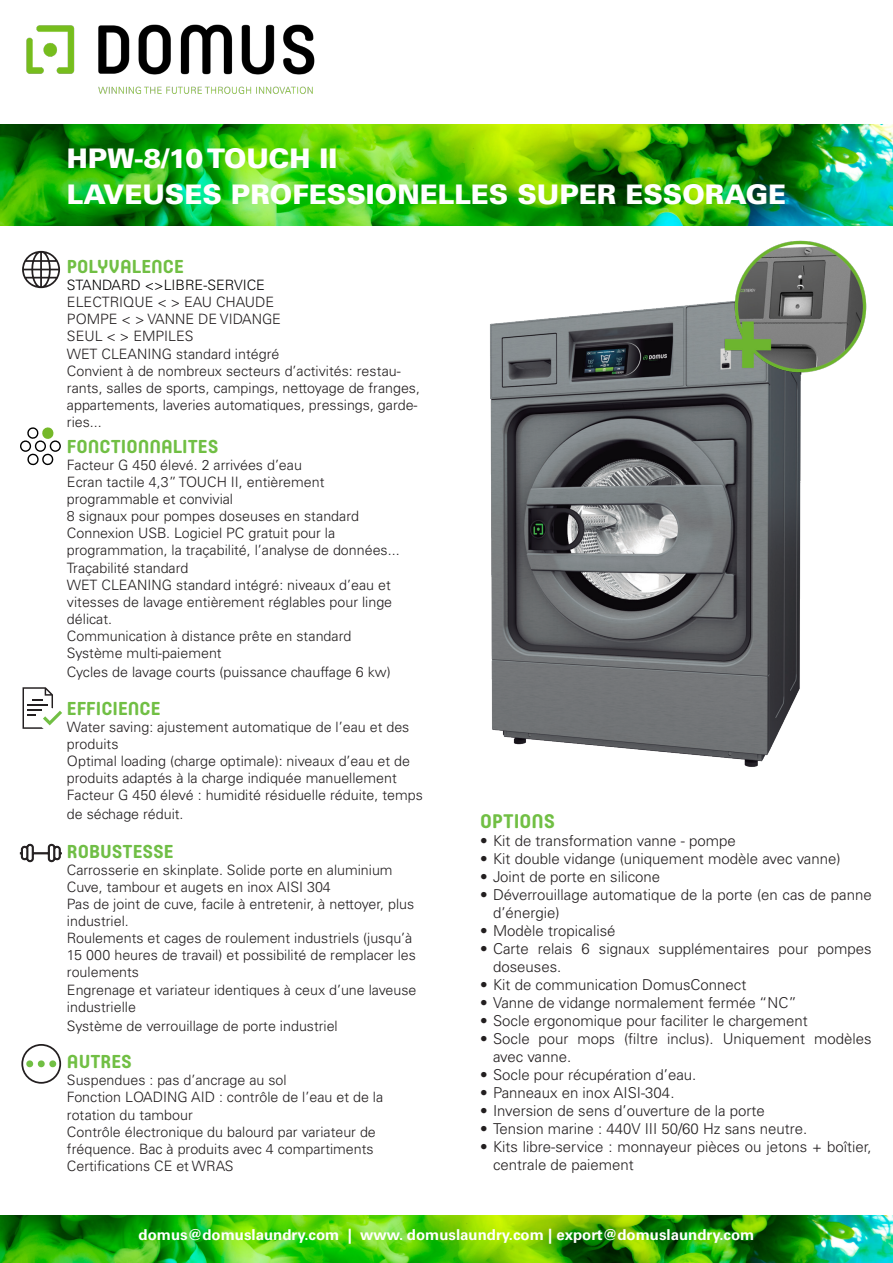
<style>
.page{position:relative;width:893px;height:1263px;background:#fff}
.page>*{position:absolute;margin:0;border:0;box-sizing:border-box;transform-origin:0 0}
.t1{font:900 27px "Univers LT Std";color:#fff}
.t2{font:700 19.5px "Core Mellow";color:#71bf44}
.t3{font:700 18.6px "Core Mellow";color:#71bf44}
.t4{font:700 18.6px "Core Mellow";color:#70be46}
.t5{font:300 15px/18px "Univers LT Std";color:#231f20}
.t6{font:700 15px "Univers LT Std";color:#fff}
.t7{font:300 14.25px/17.1px "Univers LT Std";color:#231f20}
.t8{font:300 14.25px "Univers LT Std";color:#000002}
</style>
<div class="page">
<img style="left:26px;top:24px;width:289px;height:70px">
<img style="left:0;top:124px;width:893px;height:101px">
<img style="left:0;top:1216px;width:893px;height:47px">
<svg style="left:22px;top:251px;width:38px;height:37px"></svg>
<svg style="left:23px;top:687px;width:39px;height:42px"></svg>
<svg style="left:21px;top:1044px;width:40px;height:40px"></svg>
<svg style="left:20px;top:427px;width:41px;height:39px"></svg>
<svg style="left:20px;top:843px;width:42px;height:19px"></svg>
<img style="left:490px;top:302px;width:311px;height:465px">
<img style="left:714px;top:224px;width:164px;height:161px">
<p class="t1" style="left:67px;top:142px;width:272px">HPW-8/10 TOUCH II</p>
<p class="t1" style="left:67px;top:178px;width:721px">LAVEUSES PROFESSIONELLES SUPER ESSORAGE</p>
<p class="t3" style="left:67px;top:252px;width:118px">POLYVALENCE</p>
<p class="t8" style="left:67px;top:276px;width:199px">STANDARD &lt;&gt;LIBRE-SERVICE</p>
<p class="t7" style="left:67px;top:294px;width:209px">ELECTRIQUE &lt; &gt; EAU CHAUDE</p>
<p class="t7" style="left:67px;top:311px;width:216px">POMPE &lt; &gt; VANNE DE VIDANGE</p>
<p class="t7" style="left:67px;top:328px;width:128px">SEUL &lt; &gt; EMPILES</p>
<p class="t7" style="left:67px;top:345px;width:214px">WET CLEANING standard intégré</p>
<p class="t7" style="left:67px;top:362px;width:355px">Convient à de nombreux secteurs d’activités: restau&shy;rants, salles de sports, campings, nettoyage de franges, appartements, laveries automatiques, pressings, garde&shy;ries...</p>
<p class="t3" style="left:67px;top:432px;width:153px">FONCTIONNALITES</p>
<p class="t7" style="left:67px;top:456px;width:236px">Facteur G 450 élevé. 2 arrivées d’eau</p>
<p class="t7" style="left:67px;top:473px;width:259px">Ecran tactile 4,3” TOUCH II, entièrement</p>
<p class="t7" style="left:67px;top:490px;width:168px">programmable et convivial</p>
<p class="t7" style="left:67px;top:508px;width:294px">8 signaux pour pompes doseuses en standard</p>
<p class="t7" style="left:67px;top:525px;width:270px">Connexion USB. Logiciel PC gratuit pour la</p>
<p class="t7" style="left:67px;top:542px;width:334px">programmation, la traçabilité, l’analyse de données...<br>Traçabilité standard</p>
<p class="t7" style="left:67px;top:576px;width:327px;text-align:justify">WET CLEANING standard intégré: niveaux d’eau et vitesses de lavage entièrement réglables pour linge délicat.</p>
<p class="t7" style="left:67px;top:627px;width:286px">Communication à distance prête en standard</p>
<p class="t7" style="left:67px;top:645px;width:156px">Système multi-paiement</p>
<p class="t7" style="left:67px;top:663px;width:325px">Cycles de lavage courts (puissance chauffage 6 kw)</p>
<p class="t3" style="left:67px;top:694px;width:95px">EFFICIENCE</p>
<p class="t7" style="left:67px;top:718px;width:344px">Water saving: ajustement automatique de l’eau et des produits</p>
<p class="t7" style="left:67px;top:752px;width:345px">Optimal loading (charge optimale): niveaux d’eau et de produits adaptés à la charge indiquée manuellement</p>
<p class="t7" style="left:67px;top:786px;width:357px;line-height:18.9px">Facteur G 450 élevé : humidité résiduelle réduite, temps de séchage réduit.</p>
<p class="t4" style="left:67px;top:837px;width:108px">ROBUSTESSE</p>
<p class="t7" style="left:67px;top:861px;width:327px">Carrosserie en skinplate. Solide porte en aluminium</p>
<p class="t7" style="left:67px;top:878px;width:265px">Cuve, tambour et augets en inox AISI 304</p>
<p class="t7" style="left:67px;top:895px;width:349px">Pas de joint de cuve, facile à entretenir, à nettoyer, plus industriel.</p>
<p class="t7" style="left:67px;top:930px;width:350px">Roulements et cages de roulement industriels (jusqu’à<br>15 000 heures de travail) et possibilité de remplacer les roulements</p>
<p class="t7" style="left:67px;top:981px;width:351px">Engrenage et variateur identiques à ceux d’une laveuse industrielle</p>
<p class="t7" style="left:67px;top:1017px;width:272px">Système de verrouillage de porte industriel</p>
<p class="t3" style="left:67px;top:1047px;width:66px">AUTRES</p>
<p class="t7" style="left:67px;top:1072px;width:221px">Suspendues : pas d’ancrage au sol</p>
<p class="t7" style="left:67px;top:1089px;width:318px">Fonction LOADING AID : contrôle de l’eau et de la</p>
<p class="t7" style="left:67px;top:1106px;width:127px">rotation du tambour</p>
<p class="t7" style="left:67px;top:1123px;width:310px">Contrôle électronique du balourd par variateur de</p>
<p class="t7" style="left:67px;top:1140px;width:308px">fréquence. Bac à produits avec 4 compartiments</p>
<p class="t7" style="left:67px;top:1157px;width:168px">Certifications CE et WRAS</p>
<p class="t2" style="left:480px;top:807px;width:76px">OPTIONS</p>
<p class="t5" style="left:480px;top:832px;width:257px">• Kit de transformation vanne - pompe</p>
<p class="t5" style="left:480px;top:850px;width:362px">• Kit double vidange (uniquement modèle avec vanne)</p>
<p class="t5" style="left:480px;top:868px;width:182px">• Joint de porte en silicone</p>
<p class="t5" style="left:493px;top:886px;width:380px;text-indent:-13px">• Déverrouillage automatique de la porte (en cas de panne d’énergie)</p>
<p class="t5" style="left:480px;top:922px;width:137px">• Modèle tropicalisé</p>
<p class="t5" style="left:493px;top:940px;width:380px;text-indent:-13px">• Carte relais 6 signaux supplémentaires pour pompes doseuses.</p>
<p class="t5" style="left:480px;top:976px;width:268px">• Kit de communication DomusConnect</p>
<p class="t5" style="left:480px;top:994px;width:318px">• Vanne de vidange normalement fermée “NC”</p>
<p class="t5" style="left:480px;top:1012px;width:329px">• Socle ergonomique pour faciliter le chargement</p>
<p class="t5" style="left:493px;top:1030px;width:380px;text-indent:-13px">• Socle pour mops (filtre inclus). Uniquement modèles avec vanne.</p>
<p class="t5" style="left:480px;top:1066px;width:218px">• Socle pour récupération d’eau.</p>
<p class="t5" style="left:480px;top:1084px;width:196px">• Panneaux en inox AISI-304.</p>
<p class="t5" style="left:480px;top:1102px;width:286px">• Inversion de sens d’ouverture de la porte</p>
<p class="t5" style="left:480px;top:1120px;width:329px">• Tension marine : 440V III 50/60 Hz sans neutre.</p>
<p class="t5" style="left:493px;top:1138px;width:380px;text-indent:-13px">• Kits libre-service : monnayeur pièces ou jetons + boîtier, centrale de paiement</p>
<p class="t6" style="left:139px;top:1226px;width:617px">domus@domuslaundry.com | www. domuslaundry.com | export@domuslaundry.com</p>
</div>
